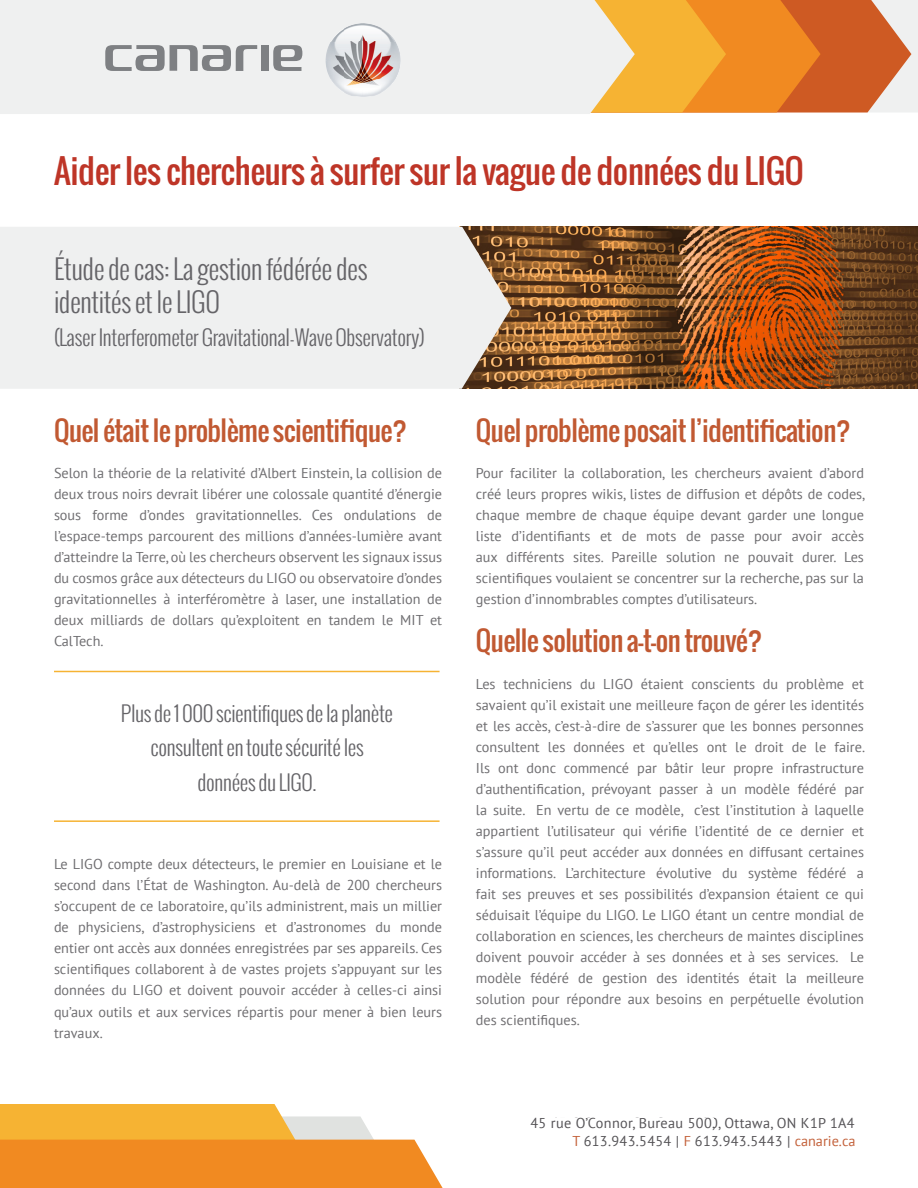
<style>
.page{position:relative;width:918px;height:1188px;background:#fff}
.page>*{position:absolute;margin:0;border:0;box-sizing:border-box;transform-origin:0 0}
.t1{font:33px "Oswald";letter-spacing:-.01em;color:#be3527}
.t2{font:27px "Oswald";letter-spacing:-.02em;color:#c15932}
.t3{font:300 27px/33px "Oswald";letter-spacing:-.02em;color:#656468}
.t4{font:300 21px/34.5px "Oswald";letter-spacing:-.02em;color:#656468;text-align:center}
.t5{font:14.25px/21px "PT Sans";color:#6e6d70;text-align:justify}
.t6{font:14.25px/21px "PT Sans";letter-spacing:.025em;color:#545255;text-align:right}
.s1{color:#dc6026}
.s2{color:#c3613a}
</style>
<div class="page">
<svg style="left:821px;top:0;width:90px;height:112px;fill:#ce5a23"></svg>
<svg style="left:726px;top:0;width:95px;height:112px;background:#e97f21"></svg>
<svg style="left:635px;top:0;width:91px;height:112px;background:#f4a92e"></svg>
<div style="left:0;top:0;width:635px;height:114px;background:#eff0f0"></div>
<img style="left:331px;top:61px;width:5px;height:18px">
<img style="left:395px;top:36px;width:1px;height:49px">
<img style="left:400px;top:43px;width:1px;height:35px">
<img style="left:334px;top:61px;width:2px;height:14px">
<svg style="left:336px;top:61px;width:8px;height:18px"></svg>
<img style="left:95px;top:46px;width:213px;height:28px">
<svg style="left:0;top:1104px;width:443px;height:84px;background:#f3a74a"></svg>
<img style="left:511px;top:227px;width:407px;height:162px">
<div style="left:0;top:227px;width:511px;height:162px;background:#eff0f0"></div>
<hr style="left:54px;top:671px;width:386px;height:1px;background:#f6b333">
<hr style="left:54px;top:820px;width:386px;height:2px;background:#f6b333">
<div style="left:261px;top:45px;width:8px;height:26px;background:#7e8083"></div>
<svg style="left:273px;top:45px;width:29px;height:26px"></svg>
<svg style="left:105px;top:45px;width:152px;height:26px"></svg>
<img style="left:331px;top:28px;width:13px;height:14px">
<img style="left:344px;top:23px;width:37px;height:19px">
<img style="left:381px;top:28px;width:14px;height:14px">
<img style="left:326px;top:42px;width:74px;height:19px">
<img style="left:344px;top:61px;width:56px;height:18px">
<img style="left:331px;top:79px;width:13px;height:14px">
<img style="left:344px;top:79px;width:37px;height:17px">
<img style="left:381px;top:79px;width:14px;height:14px">
<h1 class="t1" style="left:54px;top:146px;width:751px">Aider les chercheurs à surfer sur la vague de données du LIGO</h1>
<h2 class="t3" style="left:54px;top:252px;width:315px">Étude de cas: La gestion fédérée des identités et le LIGO</h2>
<h3 class="t4" style="left:54px;top:320px;width:372px">(Laser Interferometer Gravitational-Wave Observatory)</h3>
<h2 class="t2" style="left:54px;top:410px;width:355px">Quel était le problème scientifique?</h2>
<p class="t5" style="left:54px;top:462px;width:390px">Selon la théorie de la relativité d’Albert Einstein, la collision de deux trous noirs devrait libérer une colossale quantité d’énergie sous forme d’ondes gravitationnelles. Ces ondulations de l’espace-temps parcourent des millions d’années-lumière avant d’atteindre la Terre, où les chercheurs observent les signaux issus du cosmos grâce aux détecteurs du LIGO ou observatoire d’ondes gravitationnelles à interféromètre à laser, une installation de deux milliards de dollars qu’exploitent en tandem le MIT et CalTech.</p>
<h3 class="t4" style="left:121px;top:696px;width:274px">Plus de 1 000 scientifiques de la planète consultent en toute sécurité les données du LIGO.</h3>
<p class="t5" style="left:54px;top:854px;width:390px">Le LIGO compte deux détecteurs, le premier en Louisiane et le second dans l’État de Washington. Au-delà de 200 chercheurs s’occupent de ce laboratoire, qu’ils administrent, mais un millier de physiciens, d’astrophysiciens et d’astronomes du monde entier ont accès aux données enregistrées par ses appareils. Ces scientifiques collaborent à de vastes projets s’appuyant sur les données du LIGO et doivent pouvoir accéder à celles-ci ainsi qu’aux outils et aux services répartis pour mener à bien leurs travaux.</p>
<h2 class="t2" style="left:476px;top:410px;width:377px">Quel problème posait l’identification?</h2>
<p class="t5" style="left:476px;top:462px;width:391px">Pour faciliter la collaboration, les chercheurs avaient d’abord créé leurs propres wikis, listes de diffusion et dépôts de codes, chaque membre de chaque équipe devant garder une longue liste d’identifiants et de mots de passe pour avoir accès aux différents sites. Pareille solution ne pouvait durer. Les scientifiques voulaient se concentrer sur la recherche, pas sur la gestion d’innombrables comptes d’utilisateurs.</p>
<h2 class="t2" style="left:476px;top:620px;width:288px">Quelle solution a-t-on trouvé?</h2>
<p class="t5" style="left:476px;top:673px;width:391px">Les techniciens du LIGO étaient conscients du problème et savaient qu’il existait une meilleure façon de gérer les identités et les accès, c’est-à-dire de s’assurer que les bonnes personnes consultent les données et qu’elles ont le droit de le faire.<br>Ils ont donc commencé par bâtir leur propre infrastructure d’authentification, prévoyant passer à un modèle fédéré par la suite. En vertu de ce modèle, c’est l’institution à laquelle appartient l’utilisateur qui vérifie l’identité de ce dernier et s’assure qu’il peut accéder aux données en diffusant certaines informations. L’architecture évolutive du système fédéré a fait ses preuves et ses possibilités d’expansion étaient ce qui séduisait l’équipe du LIGO. Le LIGO étant un centre mondial de collaboration en sciences, les chercheurs de maintes disciplines doivent pouvoir accéder à ses données et à ses services. Le modèle fédéré de gestion des identités était la meilleure solution pour répondre aux besoins en perpétuelle évolution des scientifiques.</p>
<p class="t6" style="left:493px;top:1113px;width:363px">45 O’Connor St., Suite 500, Ottawa, ON K1P 1A4<br><span class="s1">T</span> 613.943.5454 | <span class="s1">F</span> 613.943.5443 | <span class="s1">info@canarie.ca</span></p>
<p class="t6" style="left:530px;top:1113px;width:186px">45 rue O’Connor, Bureau 500,</p>
<p class="t6" style="left:573px;top:1131px;width:284px"><span class="s2">T</span> 613.943.5454 | <span class="s2">F</span> 613.943.5443 | <span class="s2">canarie.ca</span></p>
</div>
